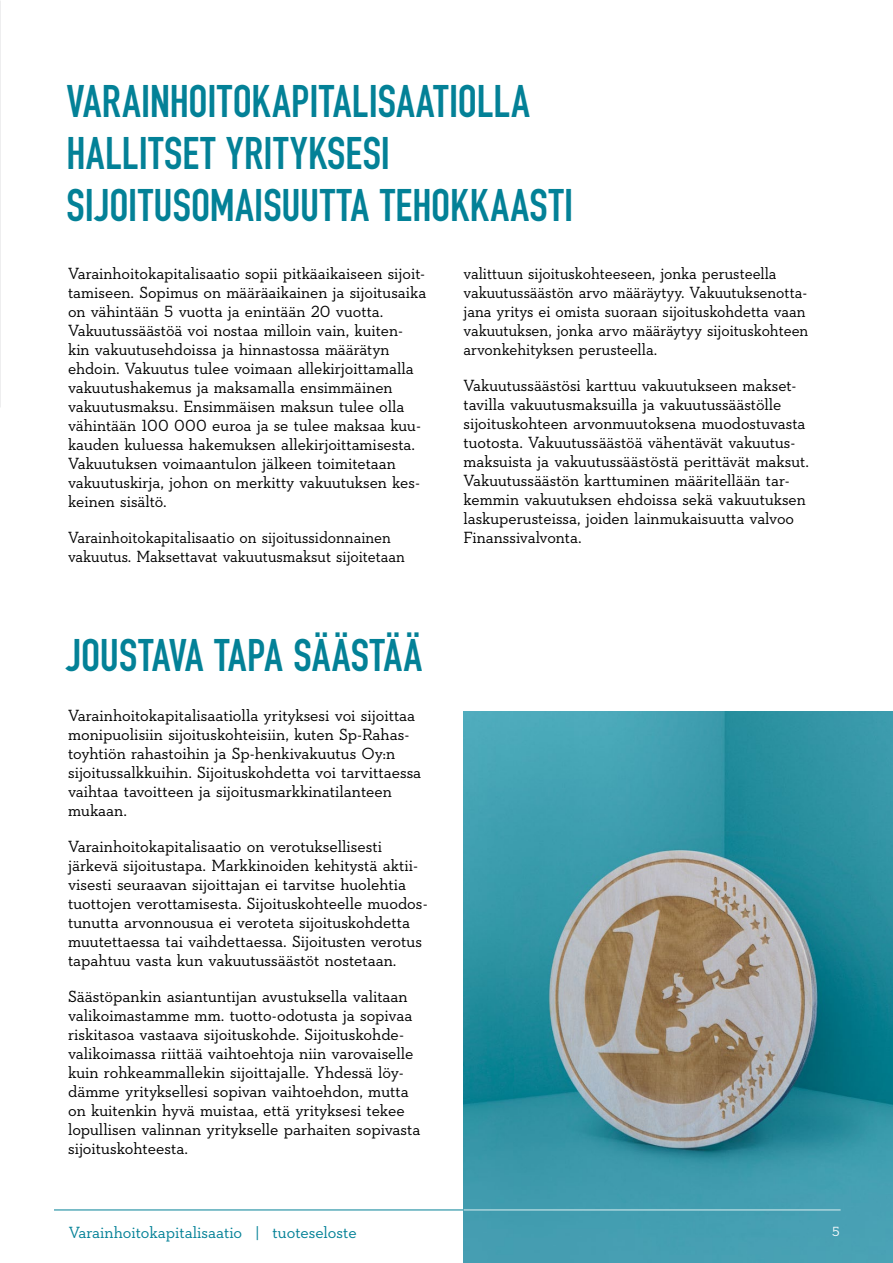
<style>
.page{position:relative;width:893px;height:1263px;background:#fff}
.page>*{position:absolute;margin:0;border:0;box-sizing:border-box;transform-origin:0 0}
.otsikko_30pt_-_turko{font:700 45px/51.8px "DIN Condensed";letter-spacing:.005em;color:#038197}
.leipis_11pt_-_p{font:16.5px/19px "Neutraface Slab Text";color:#000}
.leipis_11pt_-_p-2{font:16.5px/18.9px "Neutraface Slab Text";color:#000;scale:.96 1}
.t1{font:16.5px "Neutraface Slab Text";color:#038197}
.t2{font:13.5px "Neutraface Slab Text";color:#fff}
</style>
<div class="page">
<img style="left:0;top:0;width:1px;height:407px">
<img style="left:463px;top:712px;width:430px;height:551px">
<hr style="left:54px;top:1209px;width:787px;height:1px;background:#038197">
<hr style="left:463px;top:1209px;width:378px;height:1px;background:#fff">
<h2 class="otsikko_30pt_-_turko" style="left:67px;top:75px;width:508px">VARAINHOITOKAPITALISAATIOLLA<br>HALLITSET YRITYKSESI<br>SIJOITUSOMAISUUTTA TEHOKKAASTI</h2>
<p class="leipis_11pt_-_p" style="left:68px;top:264px;width:360px">Varainhoitokapitalisaatio sopii pitkäaikaiseen sijoit&shy;tamiseen. Sopimus on määräaikainen ja sijoitusaika on vähintään 5 vuotta ja enintään 20 vuotta.<br>Vakuutussäästöä voi nostaa milloin vain, kuiten&shy;kin vakuutusehdoissa ja hinnastossa määrätyn ehdoin. Vakuutus tulee voimaan allekirjoittamalla vakuutushakemus ja maksamalla ensimmäinen vakuutusmaksu. Ensimmäisen maksun tulee olla vähintään 100 000 euroa ja se tulee maksaa kuu&shy;kauden kuluessa hakemuksen allekirjoittamisesta.<br>Vakuutuksen voimaantulon jälkeen toimitetaan vakuutuskirja, johon on merkitty vakuutuksen kes&shy;keinen sisältö.</p>
<p class="leipis_11pt_-_p-2" style="left:68px;top:527px;width:353px">Varainhoitokapitalisaatio on sijoitussidonnainen vakuutus. Maksettavat vakuutusmaksut sijoitetaan</p>
<h2 class="otsikko_30pt_-_turko" style="left:67px;top:629px;width:357px">JOUSTAVA TAPA SÄÄSTÄÄ</h2>
<p class="leipis_11pt_-_p" style="left:68px;top:706px;width:355px">Varainhoitokapitalisaatiolla yrityksesi voi sijoittaa monipuolisiin sijoituskohteisiin, kuten Sp-Rahas&shy;toyhtiön rahastoihin ja Sp-henkivakuutus Oy:n sijoitussalkkuihin. Sijoituskohdetta voi tarvittaessa vaihtaa tavoitteen ja sijoitusmarkkinatilanteen mukaan.</p>
<p class="leipis_11pt_-_p" style="left:68px;top:837px;width:361px">Varainhoitokapitalisaatio on verotuksellisesti järkevä sijoitustapa. Markkinoiden kehitystä aktii&shy;visesti seuraavan sijoittajan ei tarvitse huolehtia tuottojen verottamisesta. Sijoituskohteelle muodos&shy;tunutta arvonnousua ei veroteta sijoituskohdetta muutettaessa tai vaihdettaessa. Sijoitusten verotus tapahtuu vasta kun vakuutussäästöt nostetaan.</p>
<p class="leipis_11pt_-_p" style="left:68px;top:986px;width:354px">Säästöpankin asiantuntijan avustuksella valitaan valikoimastamme mm. tuotto-odotusta ja sopivaa riskitasoa vastaava sijoituskohde. Sijoituskohde&shy;valikoimassa riittää vaihtoehtoja niin varovaiselle kuin rohkeammallekin sijoittajalle. Yhdessä löy&shy;dämme yrityksellesi sopivan vaihtoehdon, mutta on kuitenkin hyvä muistaa, että yrityksesi tekee lopullisen valinnan yritykselle parhaiten sopivasta sijoituskohteesta.</p>
<p class="leipis_11pt_-_p-2" style="left:463px;top:264px;width:361px">valittuun sijoituskohteeseen, jonka perusteella vakuutussäästön arvo määräytyy. Vakuutuksenotta&shy;jana yritys ei omista suoraan sijoituskohdetta vaan vakuutuksen, jonka arvo määräytyy sijoituskohteen arvonkehityksen perusteella.</p>
<p class="leipis_11pt_-_p" style="left:463px;top:375px;width:347px">Vakuutussäästösi karttuu vakuutukseen makset&shy;tavilla vakuutusmaksuilla ja vakuutussäästölle sijoituskohteen arvonmuutoksena muodostuvasta tuotosta. Vakuutussäästöä vähentävät vakuutus&shy;maksuista ja vakuutussäästöstä perittävät maksut.<br>Vakuutussäästön karttuminen määritellään tar&shy;kemmin vakuutuksen ehdoissa sekä vakuutuksen laskuperusteissa, joiden lainmukaisuutta valvoo Finanssivalvonta.</p>
<p class="t1" style="left:69px;top:1222px;width:290px">Varainhoitokapitalisaatio | tuoteseloste</p>
<p class="t2" style="left:832px;top:1222px;width:9px">5</p>
</div>
